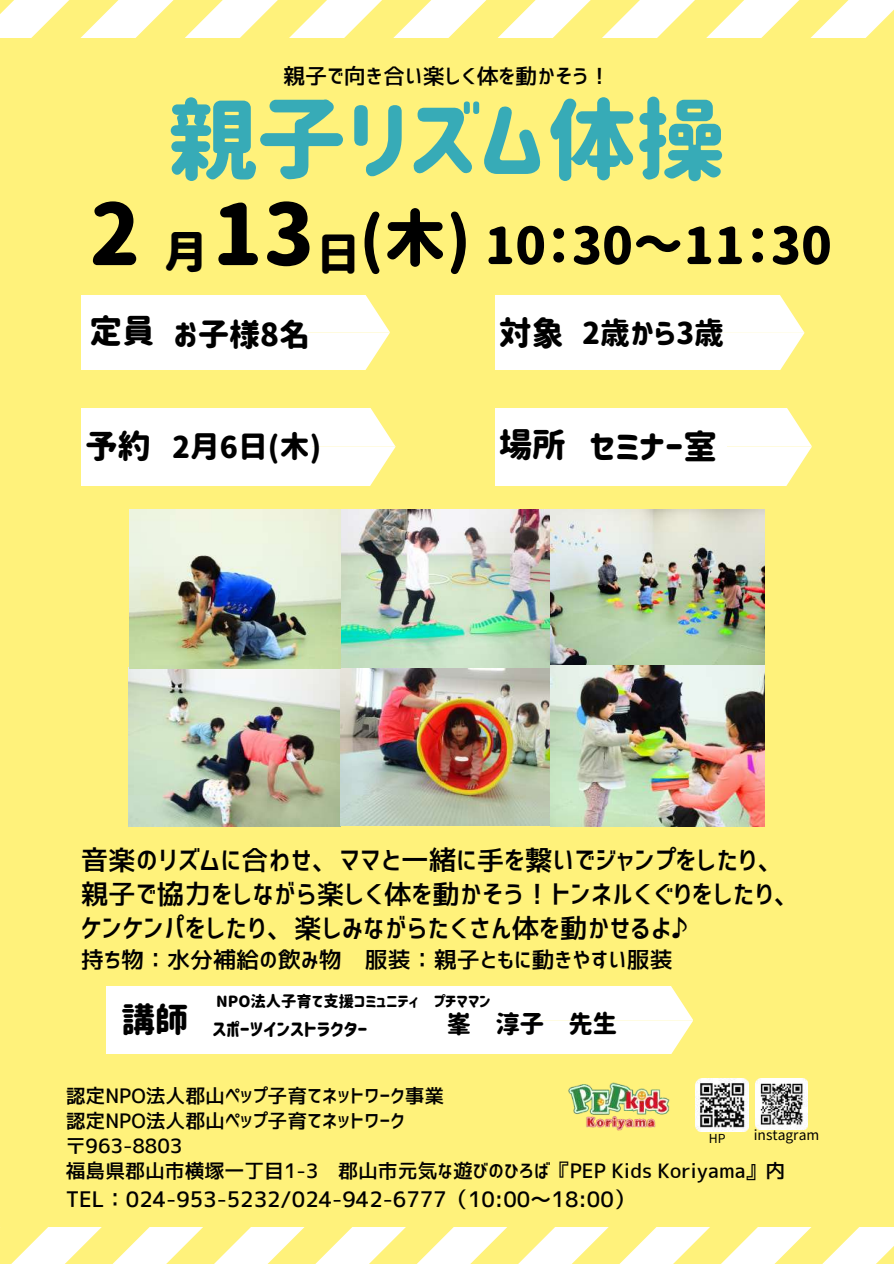
<style>
.page{position:relative;width:894px;height:1264px;background:#fff}
.page>*{position:absolute;margin:0;border:0;box-sizing:border-box;transform-origin:0 0}
.t1{font:88.8px "Corporate Logo Rounded";color:#37abb7}
.t2{font:84px "Corporate Logo Rounded";color:#000}
.t3{font:50.55px "Corporate Logo Rounded";color:#000}
.t4{font:33.45px "Corporate Logo Rounded";color:#000}
.t5{font:32.7px "Corporate Logo Rounded";color:#000}
.t6{font:31.05px "Corporate Logo Rounded";color:#000}
.t7{font:29.7px "Corporate Logo Rounded";color:#000}
.t8{font:27.6px/33.8px "Corporate Logo Medium";color:#000}
.t9{font:24.3px "Corporate Logo Rounded";color:#000}
.t10{font:23.1px "Corporate Logo Medium";color:#000}
.t11{font:22.05px "Corporate Logo Medium";color:#000}
.t12{font:21.3px "Corporate Logo Medium";color:#000}
.t13{font:19.8px/24.8px "Corporate Logo Medium";color:#000}
.t14{font:18.3px "Corporate Logo Rounded";color:#000}
.t15{font:15.3px "Corporate Logo Rounded";color:#000}
.t16{font:13.8px "irohakaku C";color:#000}
.t17{font:12.3px "irohakaku C";color:#000}
.s1{font-size:44.4px}
.s2{font-size:61.8px}
</style>
<div class="page">
<div style="left:0;top:0;width:893px;height:1263px;background:#fff27b"></div>
<svg style="left:0;top:0;width:893px;height:37px"></svg>
<svg style="left:12px;top:1227px;width:881px;height:36px"></svg>
<div style="left:81px;top:295px;width:226px;height:75px;background:#fff"></div>
<svg style="left:307px;top:295px;width:83px;height:75px;background:#fffdeb"></svg>
<div style="left:495px;top:295px;width:226px;height:75px;background:#fff"></div>
<svg style="left:721px;top:295px;width:83px;height:75px;background:#fffdec"></svg>
<div style="left:81px;top:409px;width:230px;height:76px;background:#fff"></div>
<svg style="left:311px;top:409px;width:84px;height:76px;background:#fffdec"></svg>
<div style="left:495px;top:409px;width:232px;height:76px;background:#fff"></div>
<svg style="left:727px;top:409px;width:84px;height:76px;background:#fffdec"></svg>
<img style="left:695px;top:1078px;width:53px;height:53px">
<img style="left:755px;top:1078px;width:52px;height:51px">
<div style="left:106px;top:986px;width:422px;height:67px;background:#fff"></div>
<svg style="left:528px;top:986px;width:164px;height:67px;background:#fffef7"></svg>
<img style="left:340px;top:509px;width:210px;height:158px">
<img style="left:568px;top:1082px;width:101px;height:48px">
<img style="left:550px;top:509px;width:214px;height:156px">
<img style="left:129px;top:667px;width:421px;height:159px">
<img style="left:550px;top:665px;width:214px;height:161px">
<img style="left:130px;top:509px;width:210px;height:159px">
<p class="t11" style="left:283px;top:65px;width:329px">親子で向き合い楽しく体を動かそう！</p>
<h1 class="t1" style="left:168px;top:96px;width:558px">親子リズム体操</h1>
<h2 class="t2" style="left:89px;top:193px;width:226px">2 <span class="s1">月</span>13</h2>
<h3 class="t3" style="left:316px;top:221px;width:517px"><sub>日</sub><span class="s2">(木)</span> 10：30～11：30</h3>
<h3 class="t5" style="left:89px;top:314px;width:67px">定員</h3>
<h3 class="t5" style="left:498px;top:316px;width:67px">対象</h3>
<h3 class="t6" style="left:173px;top:319px;width:138px">お子様8名</h3>
<h3 class="t7" style="left:582px;top:319px;width:143px">2歳から3歳</h3>
<h3 class="t5" style="left:85px;top:430px;width:67px">予約</h3>
<h3 class="t4" style="left:498px;top:430px;width:220px">場所 セミナー室</h3>
<h3 class="t7" style="left:172px;top:432px;width:151px">2月6日(木)</h3>
<h3 class="t8" style="left:81px;top:843px;width:722px">音楽のリズムに合わせ、ママと一緒に手を繋いでジャンプをしたり、親子で協力をしながら楽しく体を動かそう！トンネルくぐりをしたり、ケンケンパをしたり、楽しみながらたくさん体を動かせるよ♪</h3>
<p class="t10" style="left:81px;top:948px;width:593px">持ち物：水分補給の飲み物 服装：親子ともに動きやすい服装</p>
<h3 class="t4" style="left:121px;top:1003px;width:68px">講師</h3>
<p class="t15" style="left:216px;top:993px;width:276px">NPO法人子育て支援コミュニティ プチママン</p>
<p class="t14" style="left:213px;top:1019px;width:156px">スポーツインストラクター</p>
<p class="t9" style="left:446px;top:1011px;width:172px">峯 淳子 先生</p>
<p class="t13" style="left:66px;top:1083px;width:720px">認定NPO法人郡山ペップ子育てネットワーク事業<br>認定NPO法人郡山ペップ子育てネットワーク<br>〒963-8803<br>福島県郡山市横塚一丁目1-3 郡山市元気な遊びのひろば『PEP Kids Koriyama』内</p>
<p class="t12" style="left:66px;top:1188px;width:571px">TEL：024-953-5232/024-942-6777（10:00～18:00）</p>
<p class="t17" style="left:708px;top:1129px;width:18px">HP</p>
<p class="t16" style="left:753px;top:1125px;width:67px">instagram</p>
</div>
